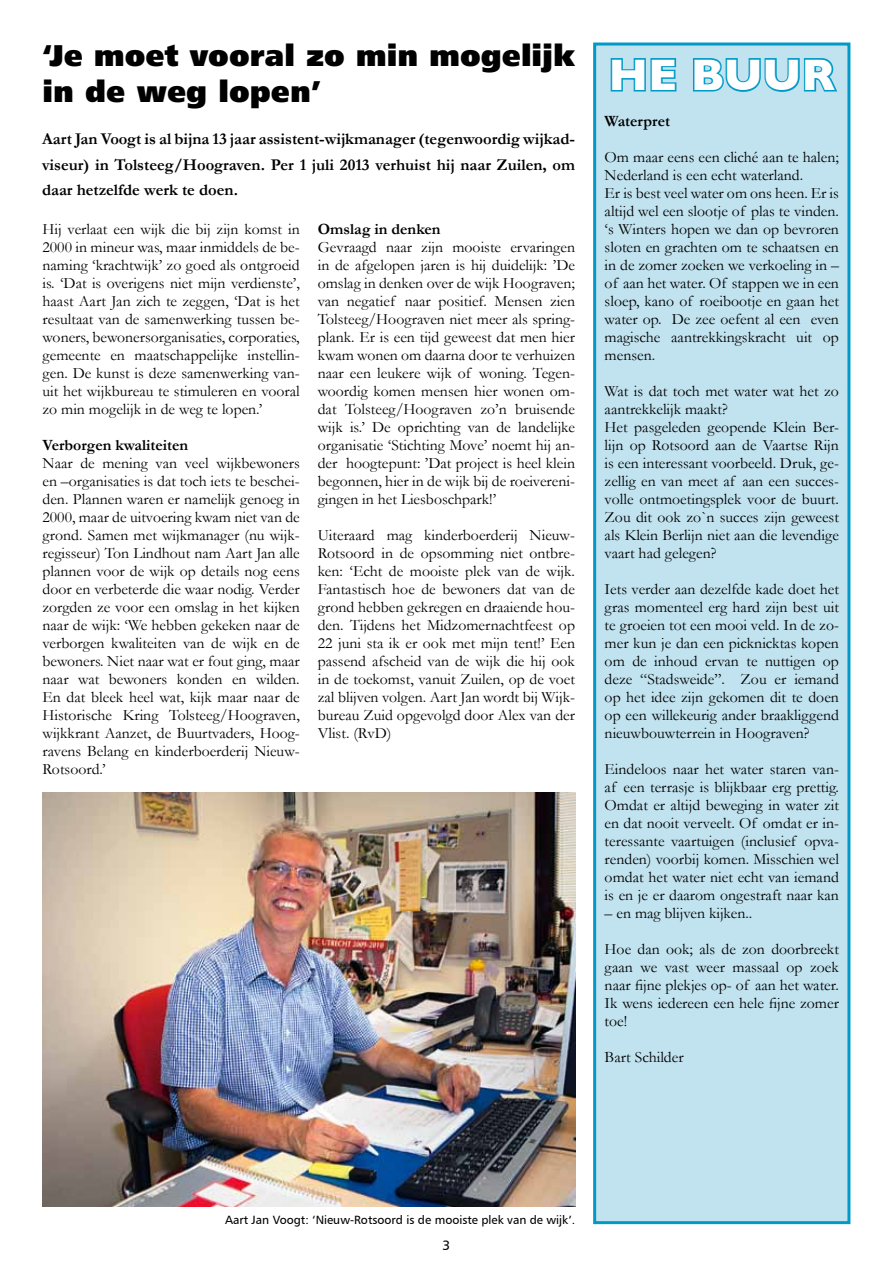
<style>
.page{position:relative;width:893px;height:1263px;background:#fff}
.page>*{position:absolute;margin:0;border:0;box-sizing:border-box;transform-origin:0 0}
.t1{font:700 45px "Gill Sans";color:#fff}
.t2{font:30px/36px "Humanist 777 BT Extra Black B";color:#000}
.t3{font:700 16.5px/25.5px "Garamond";color:#000;text-align:justify}
.t4{font:15.75px/18px "Garamond";color:#000;text-align:justify}
.t5{font:700 15.75px "Garamond";color:#000}
.t6{font:13.5px "Humanist 777 BT Roman B";color:#000}
.t7{font:12px "Humanist 777 BT Roman B";color:#000}
</style>
<div class="page">
<div style="left:595px;top:44px;width:254px;height:1179px;background:#c1e2ef"></div>
<svg style="left:610px;top:58px;width:67px;height:34px"></svg>
<svg style="left:693px;top:58px;width:145px;height:34px"></svg>
<div style="left:593px;top:43px;width:257px;height:1181px;border:3px solid #009ac7"></div>
<img style="left:43px;top:792px;width:533px;height:414px">
<h2 class="t2" style="left:43px;top:37px;width:534px">‘Je moet vooral zo min mogelijk in de weg lopen’</h2>
<p class="t3" style="left:42px;top:126px;width:535px">Aart Jan Voogt is al bijna 13 jaar assistent-wijkmanager (tegenwoordig wijkad&shy;viseur) in Tolsteeg/Hoograven. Per 1 juli 2013 verhuist hij naar Zuilen, om daar hetzelfde werk te doen.</p>
<p class="t4" style="left:43px;top:220px;width:259px">Hij verlaat een wijk die bij zijn komst in 2000 in mineur was, maar inmiddels de be&shy;naming ‘krachtwijk’ zo goed als ontgroeid is. ‘Dat is overigens niet mijn verdienste’, haast Aart Jan zich te zeggen, ‘Dat is het resultaat van de samenwerking tussen be&shy;woners, bewonersorganisaties, corporaties, gemeente en maatschappelijke instellin&shy;gen. De kunst is deze samenwerking van&shy;uit het wijkbureau te stimuleren en vooral zo min mogelijk in de weg te lopen.’</p>
<p class="t5" style="left:43px;top:434px;width:147px">Verborgen kwaliteiten</p>
<p class="t4" style="left:43px;top:454px;width:259px">Naar de mening van veel wijkbewoners en –organisaties is dat toch iets te beschei&shy;den. Plannen waren er namelijk genoeg in 2000, maar de uitvoering kwam niet van de grond. Samen met wijkmanager (nu wijk&shy;regisseur) Ton Lindhout nam Aart Jan alle plannen voor de wijk op details nog eens door en verbeterde die waar nodig. Verder zorgden ze voor een omslag in het kijken naar de wijk: ‘We hebben gekeken naar de verborgen kwaliteiten van de wijk en de bewoners. Niet naar wat er fout ging, maar naar wat bewoners konden en wilden.<br>En dat bleek heel wat, kijk maar naar de Historische Kring Tolsteeg/Hoograven, wijkkrant Aanzet, de Buurtvaders, Hoog&shy;ravens Belang en kinderboerderij Nieuw-Rotsoord.’</p>
<p class="t5" style="left:318px;top:218px;width:124px">Omslag in denken</p>
<p class="t4" style="left:318px;top:238px;width:259px">Gevraagd naar zijn mooiste ervaringen in de afgelopen jaren is hij duidelijk: ’De omslag in denken over de wijk Hoograven; van negatief naar positief. Mensen zien Tolsteeg/Hoograven niet meer als spring&shy;plank. Er is een tijd geweest dat men hier kwam wonen om daarna door te verhuizen naar een leukere wijk of woning. Tegen&shy;woordig komen mensen hier wonen om&shy;dat Tolsteeg/Hoograven zo’n bruisende wijk is.’ De oprichting van de landelijke organisatie ‘Stichting Move’ noemt hij an&shy;der hoogtepunt: ’Dat project is heel klein begonnen, hier in de wijk bij de roeivereni&shy;gingen in het Liesboschpark!’</p>
<p class="t4" style="left:318px;top:526px;width:259px">Uiteraard mag kinderboerderij Nieuw-Rotsoord in de opsomming niet ontbre&shy;ken: ‘Echt de mooiste plek van de wijk.<br>Fantastisch hoe de bewoners dat van de grond hebben gekregen en draaiende hou&shy;den. Tijdens het Midzomernachtfeest op 22 juni sta ik er ook met mijn tent!’ Een passend afscheid van de wijk die hij ook in de toekomst, vanuit Zuilen, op de voet zal blijven volgen. Aart Jan wordt bij Wijk&shy;bureau Zuid opgevolgd door Alex van der Vlist. (RvD)</p>
<h1 class="t1" style="left:608px;top:48px;width:228px">HE BUUR</h1>
<p class="t5" style="left:605px;top:110px;width:67px">Waterpret</p>
<p class="t4" style="left:605px;top:148px;width:236px;text-align:left">Om maar eens een cliché aan te halen; Nederland is een echt waterland.<br>Er is best veel water om ons heen. Er is altijd wel een slootje of plas te vinden. ‘s Winters hopen we dan op bevroren sloten en grachten om te schaatsen en in de zomer zoeken we verkoeling in – of aan het water. Of stappen we in een sloep, kano of roeibootje en gaan het water op. De zee oefent al een even magische aantrekkingskracht uit op mensen.</p>
<p class="t4" style="left:605px;top:382px;width:236px;text-align:left">Wat is dat toch met water wat het zo aantrekkelijk maakt?<br>Het pasgeleden geopende Klein Ber&shy;lijn op Rotsoord aan de Vaartse Rijn is een interessant voorbeeld. Druk, ge&shy;zellig en van meet af aan een succes&shy;volle ontmoetingsplek voor de buurt.<br>Zou dit ook zo`n succes zijn geweest als Klein Berlijn niet aan die levendige vaart had gelegen?</p>
<p class="t4" style="left:605px;top:580px;width:236px">Iets verder aan dezelfde kade doet het gras momenteel erg hard zijn best uit te groeien tot een mooi veld. In de zo&shy;mer kun je dan een picknicktas kopen om de inhoud ervan te nuttigen op deze “Stadsweide”. Zou er iemand op het idee zijn gekomen dit te doen op een willekeurig ander braakliggend nieuwbouwterrein in Hoograven?</p>
<p class="t4" style="left:605px;top:760px;width:236px">Eindeloos naar het water staren van&shy;af een terrasje is blijkbaar erg prettig.<br>Omdat er altijd beweging in water zit en dat nooit verveelt. Of omdat er in&shy;teressante vaartuigen (inclusief opva&shy;renden) voorbij komen. Misschien wel omdat het water niet echt van iemand is en je er daarom ongestraft naar kan</p>
<p class="t4" style="left:605px;top:904px;width:149px">– en mag blijven kijken..</p>
<p class="t4" style="left:605px;top:940px;width:236px">Hoe dan ook; als de zon doorbreekt gaan we vast weer massaal op zoek naar fijne plekjes op- of aan het water.<br>Ik wens iedereen een hele fijne zomer toe!</p>
<p class="t4" style="left:605px;top:1048px;width:81px">Bart Schilder</p>
<p class="t7" style="left:225px;top:1212px;width:352px">Aart Jan Voogt: ‘Nieuw-Rotsoord is de mooiste plek van de wijk’.</p>
<p class="t6" style="left:443px;top:1237px;width:9px">3</p>
</div>
